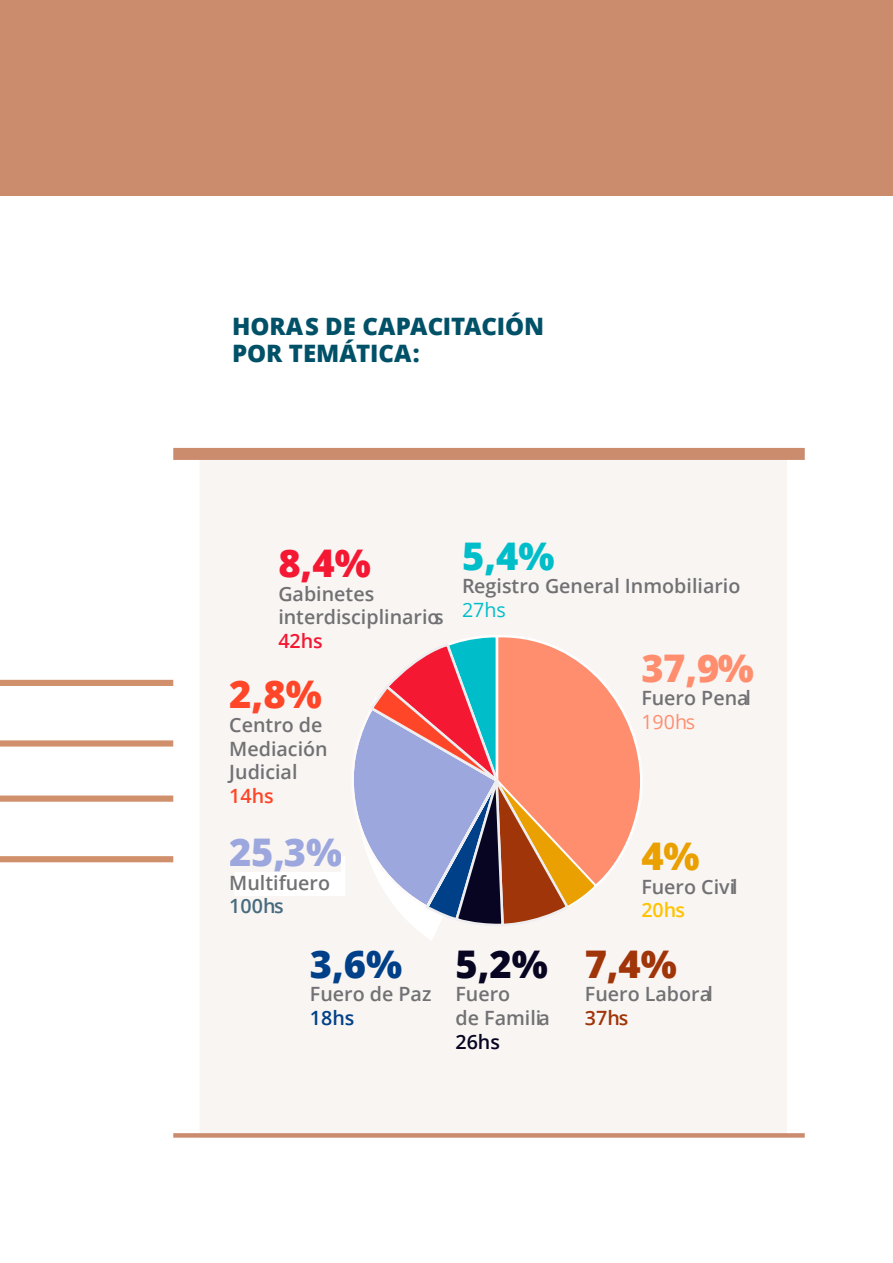
<style>
.page{position:relative;width:893px;height:1263px;background:#fff}
.page>*{position:absolute;margin:0;border:0;box-sizing:border-box;transform-origin:0 0}
.t1{font:800 38.1px "Open Sans";color:#ff8e6f}
.t2{font:800 38.1px "Open Sans";color:#9ca7de}
.t3{font:800 38.1px "Open Sans";color:#9f3508}
.t4{font:800 38.1px "Open Sans";color:#070522}
.t5{font:800 38.1px "Open Sans";color:#004088}
.t6{font:800 38.1px "Open Sans";color:#ff4628}
.t7{font:800 38.1px "Open Sans";color:#f41833}
.t8{font:800 38.1px "Open Sans";color:#00bec9}
.t9{font:800 38.1px "Open Sans";color:#e9a000}
.t10{font:800 24px/27px "Open Sans";color:#005167}
.t11{font:600 19.65px/23.5px "Open Sans";color:#717174}
.t12{font:19.65px "Open Sans";color:#ff8e6f}
.t13{font:600 19.65px "Open Sans";color:#476b7f}
.t14{font:600 19.65px "Open Sans";color:#ffc300}
.t15{font:600 19.65px "Open Sans";color:#9f3508}
.t16{font:600 19.65px "Open Sans";color:#070522}
.t17{font:600 19.65px "Open Sans";color:#004088}
.t18{font:600 19.65px "Open Sans";color:#ff4628}
.t19{font:600 19.65px "Open Sans";color:#f41833}
.t20{font:19.65px "Open Sans";color:#00bec9}
</style>
<div class="page">
<svg style="left:0;top:856px;width:173px;height:6px"></svg>
<svg style="left:0;top:795px;width:173px;height:7px"></svg>
<svg style="left:0;top:740px;width:173px;height:6px"></svg>
<svg style="left:0;top:680px;width:173px;height:6px"></svg>
<div style="left:200px;top:460px;width:587px;height:673px;background:#f9f5f3"></div>
<div style="left:230px;top:838px;width:111px;height:33px;background:#f9f5f3"></div>
<svg style="left:351px;top:633px;width:303px;height:293px"></svg>
<div style="left:0;top:0;width:893px;height:195px;background:#cb8b6d"></div>
<div style="left:173px;top:448px;width:632px;height:12px;background:#cb8b6d"></div>
<div style="left:173px;top:1133px;width:632px;height:5px;background:#cb8b6d"></div>
<p class="t10" style="left:232px;top:311px;width:314px">HORAS DE CAPACITACIÓN<br>POR TEMÁTICA:</p>
<h1 class="t7" style="left:278px;top:534px;width:94px">8,4%</h1>
<p class="t11" style="left:278px;top:581px;width:167px">Gabinetes interdisciplinarios</p>
<p class="t19" style="left:278px;top:627px;width:46px">42hs</p>
<h1 class="t6" style="left:229px;top:665px;width:94px">2,8%</h1>
<p class="t11" style="left:229px;top:713px;width:100px">Centro de<br>Mediación<br>Judicial</p>
<p class="t18" style="left:229px;top:782px;width:46px">14hs</p>
<h1 class="t8" style="left:462px;top:527px;width:94px">5,4%</h1>
<p class="t11" style="left:462px;top:574px;width:280px">registro General inmobiliario</p>
<p class="t20" style="left:462px;top:596px;width:45px">27hs</p>
<h1 class="t1" style="left:641px;top:639px;width:114px">37,9%</h1>
<p class="t11" style="left:641px;top:686px;width:111px">Fuero Penal</p>
<p class="t12" style="left:641px;top:708px;width:55px">190hs</p>
<h1 class="t2" style="left:229px;top:823px;width:115px">25,3%</h1>
<p class="t11" style="left:229px;top:870px;width:102px">Multifuero</p>
<p class="t13" style="left:229px;top:893px;width:56px">100hs</p>
<h1 class="t5" style="left:310px;top:935px;width:94px">3,6%</h1>
<p class="t11" style="left:310px;top:982px;width:123px">Fuero de Paz</p>
<p class="t17" style="left:310px;top:1004px;width:46px">18hs</p>
<h1 class="t4" style="left:455px;top:935px;width:94px">5,2%</h1>
<p class="t11" style="left:455px;top:982px;width:96px">Fuero<br>de Familia</p>
<p class="t16" style="left:455px;top:1028px;width:46px">26hs</p>
<h1 class="t9" style="left:641px;top:827px;width:60px">4%</h1>
<p class="t11" style="left:641px;top:874px;width:98px">Fuero Civil</p>
<p class="t14" style="left:641px;top:897px;width:45px">20hs</p>
<h1 class="t3" style="left:585px;top:935px;width:93px">7,4%</h1>
<p class="t11" style="left:585px;top:982px;width:129px">Fuero Laboral</p>
<p class="t15" style="left:585px;top:1004px;width:45px">37hs</p>
</div>
